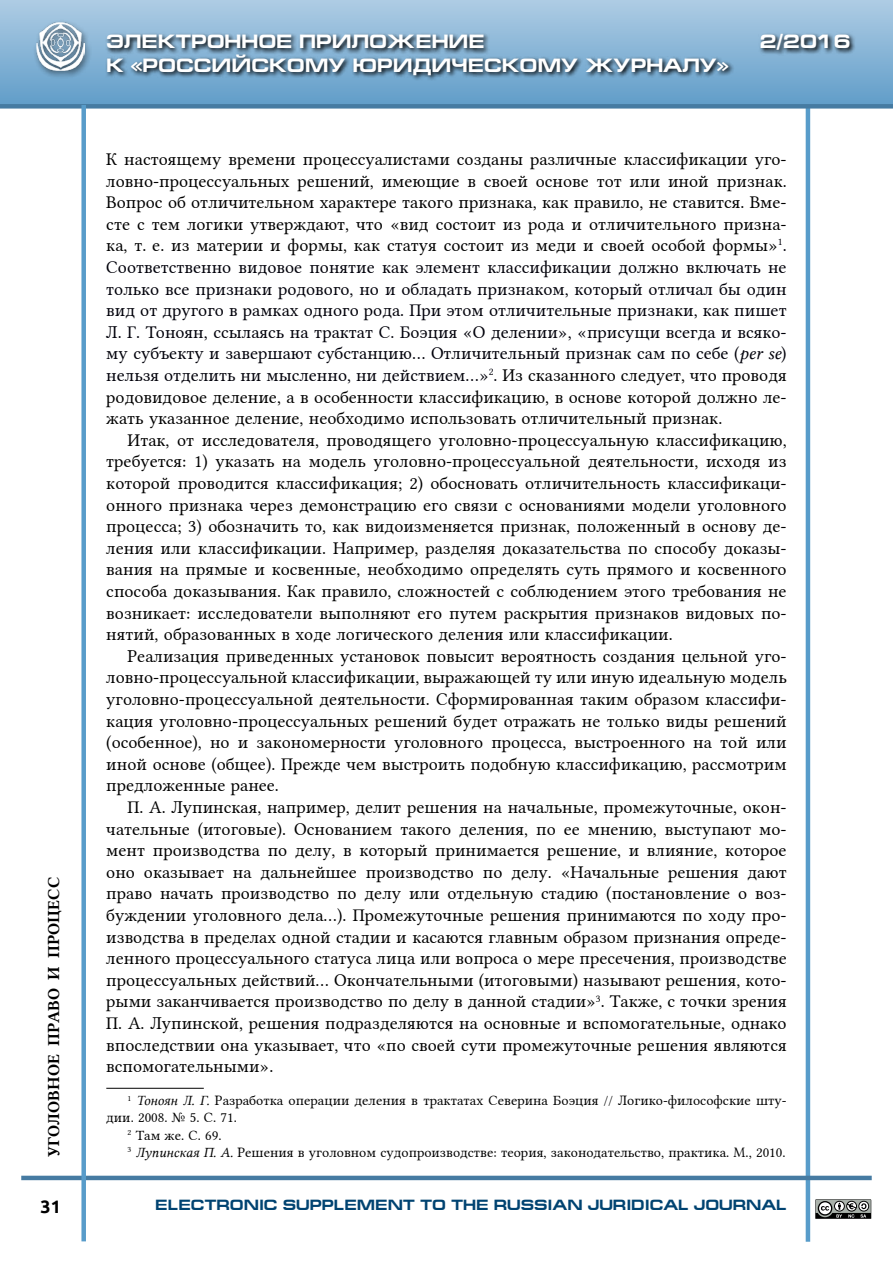
<style>
.page{position:relative;width:893px;height:1263px;background:#fff}
.page>*{position:absolute;margin:0;border:0;box-sizing:border-box;transform-origin:0 0}
.t1{font:700 19.5px "Europe Ext";color:#fff}
.t2{font:18px/21.6px "Lin Libertine";color:#000;text-align:justify}
.t3{font:700 18px "Ubuntu";color:#000}
.t4{font:16.5px "Lin Libertine B";color:#000}
.t5{font:700 15px "Europe Ext";color:#004371}
.t6{font:14.25px "Lin Libertine";color:#000}
.s1{color:#00000a}
.s2{font-family:"Lin Libertine I";color:#00000a}
.s3{font-family:"Lin Libertine I"}
</style>
<div class="page">
<hr style="left:806px;top:91px;width:4px;height:1151px;background:#589cca">
<hr style="left:21px;top:1176px;width:851px;height:4px;background:#467ba2">
<div style="left:0;top:0;width:893px;height:106px;background:linear-gradient(to bottom,#aecce4,#619dc9)"></div>
<div style="left:0;top:104px;width:893px;height:5px;background:#467ba2"></div>
<div style="left:81px;top:105px;width:5px;height:1136px;background:#589cca"></div>
<div style="left:33px;top:19px;width:59px;height:60px;background:#000;opacity:.63"></div>
<img style="left:37px;top:23px;width:47px;height:47px">
<svg style="left:105px;top:31px;width:751px;height:50px"></svg>
<svg style="left:815px;top:1199px;width:57px;height:20px"></svg>
<hr style="left:106px;top:1088px;width:98px;height:1px;background:#000">
<p class="t4" style="left:43px;top:1157px;width:281px;rotate:-90deg">уголовное право и процесс</p>
<p class="t3" style="left:41px;top:1196px;width:22px">31</p>
<p class="t1" style="left:106px;top:31px;width:380px">ЭЛЕКТРОННОЕ ПРИЛОЖЕНИЕ</p>
<p class="t1" style="left:760px;top:31px;width:92px">2/2016</p>
<p class="t1" style="left:106px;top:54px;width:624px">К «РОССИЙСКОМУ ЮРИДИЧЕСКОМУ ЖУРНАЛУ»</p>
<p class="t2" style="left:106px;top:146px;width:682px">К настоящему времени процессуалистами созданы различные классификации уго&shy;ловно-процессуальных решений, имеющие в своей основе тот или иной признак.<br>Вопрос об отличительном характере такого признака, как правило, не ставится. Вме&shy;сте с тем логики утверждают, что «вид состоит из рода и отличительного призна&shy;ка, т. е. из материи и формы, как статуя состоит из меди и своей особой формы»<sup>1</sup><span class="s1">.<br>Соответственно видовое понятие как элемент классификации должно включать не только все признаки родового, но и обладать признаком, который отличал бы один вид от другого в рамках одного рода. При этом отличительные признаки, как пишет Л. Г. Тоноян, ссылаясь на трактат С. Боэция «О делении», «присущи всегда и всяко&shy;му субъекту и завершают субстанцию... Отличительный признак сам по себе (</span><span class="s2">per se</span><span class="s1">) нельзя отделить ни мысленно, ни действием…»</span><sup>2</sup><span class="s1">.</span> Из сказанного следует, что проводя родовидовое деление, а в особенности классификацию, в основе которой должно ле&shy;жать указанное деление, необходимо использовать отличительный признак.</p>
<p class="t2" style="left:106px;top:427px;width:682px;text-indent:21px">Итак, от исследователя, проводящего уголовно-процессуальную классификацию, требуется: 1) указать на модель уголовно-процессуальной деятельности, исходя из которой проводится классификация; 2) обосновать отличительность классификаци&shy;онного признака через демонстрацию его связи с основаниями модели уголовного процесса; 3) обозначить то, как видоизменяется признак, положенный в основу де&shy;ления или классификации. Например, разделяя доказательства по способу доказы&shy;вания на прямые и косвенные, необходимо определять суть прямого и косвенного способа доказывания. Как правило, сложностей с соблюдением этого требования не возникает: исследователи выполняют его путем раскрытия признаков видовых по&shy;нятий, образованных в ходе логического деления или классификации.</p>
<p class="t2" style="left:106px;top:643px;width:682px;text-indent:21px">Реализация приведенных установок повысит вероятность создания цельной уго&shy;ловно-процессуальной классификации, выражающей ту или иную идеальную модель уголовно-процессуальной деятельности. Сформированная таким образом классифи&shy;кация уголовно-процессуальных решений будет отражать не только виды решений (особенное), но и закономерности уголовного процесса, выстроенного на той или иной основе (общее). Прежде чем выстроить подобную классификацию, рассмотрим предложенные ранее.</p>
<p class="t2" style="left:106px;top:794px;width:682px;text-indent:21px">П. А. Лупинская, например, делит решения на начальные, промежуточные, окон&shy;чательные (итоговые). Основанием такого деления, по ее мнению, выступают мо&shy;мент производства по делу, в который принимается решение, и влияние, которое оно оказывает на дальнейшее производство по делу. «Начальные решения дают право начать производство по делу или отдельную стадию (постановление о воз&shy;буждении уголовного дела…). Промежуточные решения принимаются по ходу про&shy;изводства в пределах одной стадии и касаются главным образом признания опреде&shy;ленного процессуального статуса лица или вопроса о мере пресечения, производстве процессуальных действий… Окончательными (итоговыми) называют решения, кото&shy;рыми заканчивается производство по делу в данной стадии»<sup>3</sup>. Также, с точки зрения П. А. Лупинской, решения подразделяются на основные и вспомогательные, однако впоследствии она указывает, что «по своей сути промежуточные решения являются вспомогательными».</p>
<p class="t6" style="left:128px;top:1089px;width:661px"><sup>1</sup> <span class="s3">Тоноян Л. Г.</span> Разработка операции деления в трактатах Северина Боэция // Логико-философские шту-</p>
<p class="t6" style="left:106px;top:1106px;width:132px">дии. 2008. № 5. С. 71.</p>
<p class="t6" style="left:128px;top:1123px;width:95px"><sup>2</sup> Там же. С. 69.</p>
<p class="t6" style="left:128px;top:1141px;width:660px"><sup>3</sup> <span class="s3">Лупинская П. А.</span> Решения в уголовном судопроизводстве: теория, законодательство, практика. М., 2010.</p>
<p class="t5" style="left:155px;top:1196px;width:633px">ELECTRONIC SUPPLEMENT TO THE RUSSIAN JURIDICAL JOURNAL</p>
</div>
